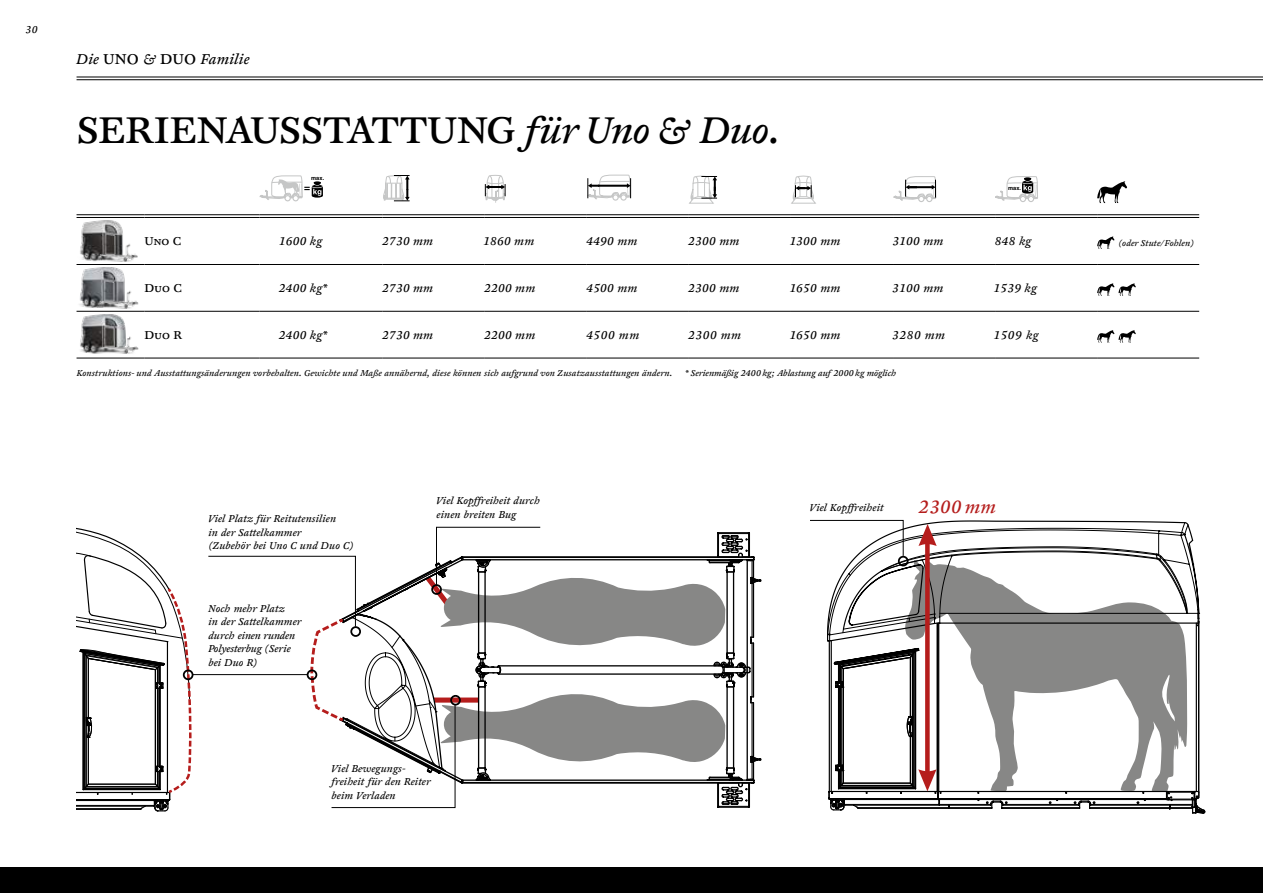
<style>
.page{position:relative;width:1263px;height:893px;background:#fff}
.page>*{position:absolute;margin:0;border:0;box-sizing:border-box;transform-origin:0 0}
.t1{font:39px "Clifford Six Offc";letter-spacing:-.015em;color:#000}
.t2{font:italic 18.75px "Clifford Six Offc";color:#b51d1c}
.t3{font:italic 15px "Clifford Six Offc";color:#000}
.t4{font:italic 12px "Clifford Six Offc";color:#000}
.t5{font:12px "Clifford Six Sc Offc";letter-spacing:.015em;color:#000}
.t6{font:italic 10.5px/13.5px "Clifford Six Offc";color:#000}
.t7{font:italic 9px "Clifford Six Offc";color:#000}
.t8{font:700 5.7px "Helvetica";color:#000}
.s1{font-style:normal}
.s2{font-style:italic}
</style>
<div class="page">
<div style="left:0;top:867px;width:1263px;height:26px;background:#000"></div>
<hr style="left:77px;top:77px;width:1186px;height:1px;background:#000">
<hr style="left:77px;top:79px;width:1186px;height:1px;background:#000">
<svg style="left:77px;top:528px;width:116px;height:284px"></svg>
<svg style="left:208px;top:526px;width:553px;height:282px"></svg>
<div style="left:350px;top:626px;width:11px;height:11px;border:2px solid #000;border-radius:50%"></div>
<div style="left:450px;top:695px;width:11px;height:11px;border:2px solid #000;border-radius:50%"></div>
<div style="left:431px;top:584px;width:11px;height:11px;border:2px solid #000;border-radius:50%"></div>
<svg style="left:810px;top:520px;width:395px;height:294px"></svg>
<svg style="left:77px;top:215px;width:68px;height:1px"></svg>
<svg style="left:145px;top:215px;width:114px;height:1px"></svg>
<svg style="left:259px;top:215px;width:124px;height:1px"></svg>
<svg style="left:383px;top:215px;width:102px;height:1px"></svg>
<svg style="left:485px;top:215px;width:102px;height:1px"></svg>
<svg style="left:587px;top:215px;width:102px;height:1px"></svg>
<svg style="left:689px;top:215px;width:102px;height:1px"></svg>
<svg style="left:791px;top:215px;width:102px;height:1px"></svg>
<svg style="left:893px;top:215px;width:102px;height:1px"></svg>
<svg style="left:995px;top:215px;width:102px;height:1px"></svg>
<svg style="left:1097px;top:215px;width:102px;height:1px"></svg>
<hr style="left:77px;top:264px;width:68px;height:1px;background:#000">
<hr style="left:145px;top:264px;width:114px;height:1px;background:#000">
<hr style="left:259px;top:264px;width:124px;height:1px;background:#000">
<hr style="left:383px;top:264px;width:102px;height:1px;background:#000">
<hr style="left:485px;top:264px;width:102px;height:1px;background:#000">
<hr style="left:587px;top:264px;width:102px;height:1px;background:#000">
<hr style="left:689px;top:264px;width:102px;height:1px;background:#000">
<hr style="left:791px;top:264px;width:102px;height:1px;background:#000">
<hr style="left:893px;top:264px;width:102px;height:1px;background:#000">
<hr style="left:995px;top:264px;width:102px;height:1px;background:#000">
<hr style="left:1097px;top:264px;width:102px;height:1px;background:#000">
<hr style="left:77px;top:311px;width:68px;height:1px;background:#000">
<hr style="left:145px;top:311px;width:114px;height:1px;background:#000">
<hr style="left:259px;top:311px;width:124px;height:1px;background:#000">
<hr style="left:383px;top:311px;width:102px;height:1px;background:#000">
<hr style="left:485px;top:311px;width:102px;height:1px;background:#000">
<hr style="left:587px;top:311px;width:102px;height:1px;background:#000">
<hr style="left:689px;top:311px;width:102px;height:1px;background:#000">
<hr style="left:791px;top:311px;width:102px;height:1px;background:#000">
<hr style="left:893px;top:311px;width:102px;height:1px;background:#000">
<hr style="left:995px;top:311px;width:102px;height:1px;background:#000">
<hr style="left:1097px;top:311px;width:102px;height:1px;background:#000">
<hr style="left:77px;top:358px;width:68px;height:1px;background:#000">
<hr style="left:145px;top:358px;width:114px;height:1px;background:#000">
<hr style="left:259px;top:358px;width:124px;height:1px;background:#000">
<hr style="left:383px;top:358px;width:102px;height:1px;background:#000">
<hr style="left:485px;top:358px;width:102px;height:1px;background:#000">
<hr style="left:587px;top:358px;width:102px;height:1px;background:#000">
<hr style="left:689px;top:358px;width:102px;height:1px;background:#000">
<hr style="left:791px;top:358px;width:102px;height:1px;background:#000">
<hr style="left:893px;top:358px;width:102px;height:1px;background:#000">
<hr style="left:995px;top:358px;width:102px;height:1px;background:#000">
<hr style="left:1097px;top:358px;width:102px;height:1px;background:#000">
<hr style="left:77px;top:214px;width:68px;height:1px;background:#000">
<hr style="left:77px;top:217px;width:68px;height:1px;background:#000">
<hr style="left:145px;top:214px;width:114px;height:1px;background:#000">
<hr style="left:145px;top:217px;width:114px;height:1px;background:#000">
<hr style="left:259px;top:214px;width:124px;height:1px;background:#000">
<hr style="left:259px;top:217px;width:124px;height:1px;background:#000">
<hr style="left:383px;top:214px;width:102px;height:1px;background:#000">
<hr style="left:383px;top:217px;width:102px;height:1px;background:#000">
<hr style="left:485px;top:214px;width:102px;height:1px;background:#000">
<hr style="left:485px;top:217px;width:102px;height:1px;background:#000">
<hr style="left:587px;top:214px;width:102px;height:1px;background:#000">
<hr style="left:587px;top:217px;width:102px;height:1px;background:#000">
<hr style="left:689px;top:214px;width:102px;height:1px;background:#000">
<hr style="left:689px;top:217px;width:102px;height:1px;background:#000">
<hr style="left:791px;top:214px;width:102px;height:1px;background:#000">
<hr style="left:791px;top:217px;width:102px;height:1px;background:#000">
<hr style="left:893px;top:214px;width:102px;height:1px;background:#000">
<hr style="left:893px;top:217px;width:102px;height:1px;background:#000">
<hr style="left:995px;top:214px;width:102px;height:1px;background:#000">
<hr style="left:995px;top:217px;width:102px;height:1px;background:#000">
<hr style="left:1097px;top:214px;width:102px;height:1px;background:#000">
<hr style="left:1097px;top:217px;width:102px;height:1px;background:#000">
<svg style="left:260px;top:175px;width:63px;height:26px"></svg>
<svg style="left:383px;top:175px;width:27px;height:27px"></svg>
<svg style="left:485px;top:175px;width:21px;height:28px"></svg>
<svg style="left:587px;top:175px;width:45px;height:26px"></svg>
<svg style="left:689px;top:176px;width:29px;height:28px"></svg>
<svg style="left:791px;top:176px;width:25px;height:28px"></svg>
<svg style="left:893px;top:176px;width:44px;height:26px"></svg>
<svg style="left:995px;top:176px;width:43px;height:26px"></svg>
<svg style="left:1097px;top:181px;width:30px;height:22px"></svg>
<img style="left:80px;top:220px;width:58px;height:42px">
<svg style="left:1097px;top:236px;width:17px;height:13px"></svg>
<img style="left:79px;top:267px;width:60px;height:41px">
<svg style="left:1097px;top:283px;width:39px;height:13px"></svg>
<img style="left:80px;top:314px;width:59px;height:40px">
<svg style="left:1097px;top:330px;width:39px;height:13px"></svg>
<hr style="left:193px;top:674px;width:115px;height:1px;background:#000">
<div style="left:307px;top:669px;width:10px;height:11px;border:2px solid #000;border-radius:50%"></div>
<div style="left:183px;top:669px;width:10px;height:11px;border:2px solid #000;border-radius:50%"></div>
<p class="t6" style="left:26px;top:23px;width:14px">30</p>
<h3 class="t3" style="left:77px;top:50px;width:175px">Die <span class="s1">UNO</span> &amp; <span class="s1">DUO</span> Familie</h3>
<h1 class="t1" style="left:77px;top:109px;width:706px">SERIENAUSSTATTUNG <span class="s2">für Uno &amp; Duo.</span></h1>
<p class="t8" style="left:311px;top:174px;width:15px">max.</p>
<p class="t8" style="left:1008px;top:184px;width:15px">max.</p>
<p class="t8" style="left:1001px;top:184px;width:15px">max.</p>
<p class="t5" style="left:144px;top:235px;width:39px">Uno C</p>
<p class="t4" style="left:279px;top:234px;width:45px">1600 kg</p>
<p class="t4" style="left:382px;top:234px;width:53px">2730 mm</p>
<p class="t4" style="left:483px;top:234px;width:53px">1860 mm</p>
<p class="t4" style="left:586px;top:234px;width:53px">4490 mm</p>
<p class="t4" style="left:688px;top:234px;width:53px">2300 mm</p>
<p class="t4" style="left:789px;top:234px;width:53px">1300 mm</p>
<p class="t4" style="left:892px;top:234px;width:53px">3100 mm</p>
<p class="t4" style="left:995px;top:234px;width:38px">848 kg</p>
<p class="t7" style="left:1118px;top:238px;width:77px">(oder Stute/Fohlen)</p>
<p class="t5" style="left:144px;top:282px;width:39px">Duo C</p>
<p class="t4" style="left:279px;top:281px;width:50px">2400 kg*</p>
<p class="t4" style="left:382px;top:281px;width:53px">2730 mm</p>
<p class="t4" style="left:484px;top:281px;width:53px">2200 mm</p>
<p class="t4" style="left:586px;top:281px;width:53px">4500 mm</p>
<p class="t4" style="left:688px;top:281px;width:53px">2300 mm</p>
<p class="t4" style="left:789px;top:281px;width:53px">1650 mm</p>
<p class="t4" style="left:892px;top:281px;width:53px">3100 mm</p>
<p class="t4" style="left:993px;top:281px;width:45px">1539 kg</p>
<p class="t5" style="left:144px;top:329px;width:39px">Duo R</p>
<p class="t4" style="left:279px;top:328px;width:50px">2400 kg*</p>
<p class="t4" style="left:382px;top:328px;width:53px">2730 mm</p>
<p class="t4" style="left:484px;top:328px;width:53px">2200 mm</p>
<p class="t4" style="left:586px;top:328px;width:55px">4500 mm</p>
<p class="t4" style="left:688px;top:328px;width:55px">2300 mm</p>
<p class="t4" style="left:789px;top:328px;width:53px">1650 mm</p>
<p class="t4" style="left:892px;top:328px;width:55px">3280 mm</p>
<p class="t4" style="left:993px;top:328px;width:47px">1509 kg</p>
<p class="t7" style="left:77px;top:368px;width:597px">Konstruktions- und Ausstattungsänderungen vorbehalten. Gewichte und Maße annähernd, diese können sich aufgrund von Zusatzausstattungen ändern.</p>
<p class="t7" style="left:685px;top:368px;width:213px">* Serienmäßig 2400 kg; Ablastung auf 2000 kg möglich</p>
<p class="t6" style="left:208px;top:512px;width:147px">Viel Platz für Reitutensilien<br>in der Sattelkammer<br>(Zubehör bei Uno C und Duo C)</p>
<p class="t6" style="left:208px;top:602px;width:95px">Noch mehr Platz<br>in der Sattelkammer durch einen runden<br>Polyesterbug (Serie bei Duo R)</p>
<p class="t6" style="left:437px;top:494px;width:105px">Viel Kopffreiheit durch einen breiten Bug</p>
<p class="t6" style="left:331px;top:762px;width:101px">Viel Bewegungs&shy;freiheit für den Reiter beim Verladen</p>
<p class="t6" style="left:810px;top:501px;width:75px">Viel Kopffreiheit</p>
<h2 class="t2" style="left:918px;top:496px;width:79px">2300 mm</h2>
</div>
